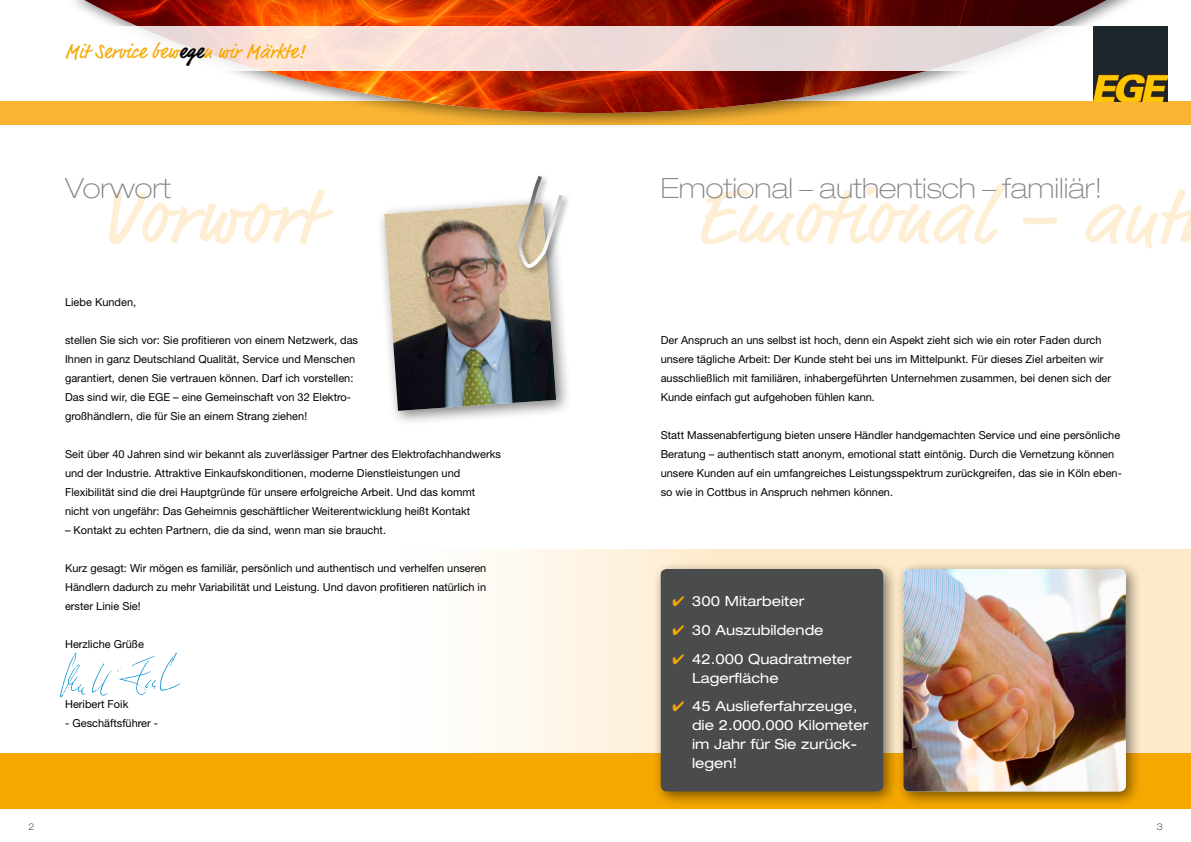
<style>
.page{position:relative;width:1191px;height:842px;background:#fff}
.page>*{position:absolute;margin:0;border:0;box-sizing:border-box;transform-origin:0 0}
.t1{font:80px "Market";letter-spacing:.02em;color:#feeed4}
.t2{font:100 expanded 28px "Helvetica Neue LT";color:#878789}
.t3{font:20.3px "Market";letter-spacing:.02em;color:#f6a800}
.t4{font:expanded 14px/19px "Helvetica Neue LT";color:#fff}
.t5{font:11px/19px "Helvetica Neue LT";color:#000}
.t6{font:100 expanded 9px "Helvetica Neue LT";color:#000}
.s1{font-weight:700;color:#000}
.s2{color:#f6a800}
</style>
<div class="page">
<svg style="left:0;top:549px;width:1191px;height:205px"></svg>
<div style="left:0;top:101px;width:1191px;height:24px;background:#f9b434"></div>
<div style="left:64px;top:0;width:1086px;height:129px;background:#000;opacity:.5"></div>
<img style="left:84px;top:8px;width:1022px;height:105px">
<div style="left:0;top:754px;width:1191px;height:55px;background:#f6a800"></div>
<svg style="left:64px;top:27px;width:1104px;height:44px"></svg>
<img style="left:1093px;top:27px;width:74px;height:74px">
<div style="left:68px;top:0;width:1089px;height:8px;background:#000;opacity:.5"></div>
<div style="left:376px;top:195px;width:196px;height:232px;background:#000;opacity:.5"></div>
<div style="left:515px;top:173px;width:56px;height:104px;background:#000;opacity:.4"></div>
<img style="left:384px;top:173px;width:181px;height:238px">
<div style="left:652px;top:560px;width:247px;height:248px;background:#000;opacity:.5"></div>
<div style="left:660px;top:569px;width:223px;height:222px;background:#4a4b4d;border-radius:6px"></div>
<div style="left:895px;top:561px;width:247px;height:247px;background:#000;opacity:.5"></div>
<img style="left:903px;top:569px;width:222px;height:222px">
<img style="left:50px;top:643px;width:141px;height:67px">
<h3 class="t3" style="left:65px;top:40px;width:241px">Mit Service bew<span class="s1">ege</span>n wir Märkte!</h3>
<h2 class="t2" style="left:65px;top:171px;width:107px">Vorwort</h2>
<h2 class="t2" style="left:660px;top:171px;width:443px">Emotional – authentisch – familiär!</h2>
<h1 class="t1" style="left:99px;top:169px;width:219px">Vorwort</h1>
<h1 class="t1" style="left:694px;top:169px;width:484px">Emotional – aut</h1>
<p class="t5" style="left:65px;top:293px;width:73px">Liebe Kunden,</p>
<p class="t5" style="left:65px;top:331px;width:294px">stellen Sie sich vor: Sie profitieren von einem Netzwerk, das Ihnen in ganz Deutschland Qualität, Service und Menschen garantiert, denen Sie vertrauen können. Darf ich vorstellen:<br>Das sind wir, die EGE – eine Gemeinschaft von 32 Elektro&shy;großhändlern, die für Sie an einem Strang ziehen!</p>
<p class="t5" style="left:65px;top:445px;width:437px">Seit über 40 Jahren sind wir bekannt als zuverlässiger Partner des Elektrofachhandwerks und der Industrie. Attraktive Einkaufskonditionen, moderne Dienstleistungen und Flexibilität sind die drei Hauptgründe für unsere erfolgreiche Arbeit. Und das kommt nicht von ungefähr: Das Geheimnis geschäftlicher Weiterentwicklung heißt Kontakt</p>
<p class="t5" style="left:65px;top:521px;width:322px">– Kontakt zu echten Partnern, die da sind, wenn man sie braucht.</p>
<p class="t5" style="left:65px;top:559px;width:423px;text-align:justify">Kurz gesagt: Wir mögen es familiär, persönlich und authentisch und verhelfen unseren Händlern dadurch zu mehr Variabilität und Leistung. Und davon profitieren natürlich in erster Linie Sie!</p>
<p class="t5" style="left:65px;top:635px;width:80px">Herzliche Grüße</p>
<p class="t5" style="left:65px;top:695px;width:65px">Heribert Foik</p>
<p class="t5" style="left:65px;top:714px;width:95px">- Geschäftsführer -</p>
<p class="t5" style="left:660px;top:331px;width:452px">Der Anspruch an uns selbst ist hoch, denn ein Aspekt zieht sich wie ein roter Faden durch unsere tägliche Arbeit: Der Kunde steht bei uns im Mittelpunkt. Für dieses Ziel arbeiten wir ausschließlich mit familiären, inhabergeführten Unternehmen zusammen, bei denen sich der Kunde einfach gut aufgehoben fühlen kann.</p>
<p class="t5" style="left:660px;top:426px;width:463px">Statt Massenabfertigung bieten unsere Händler handgemachten Service und eine persönliche Beratung – authentisch statt anonym, emotional statt eintönig. Durch die Vernetzung können unsere Kunden auf ein umfangreiches Leistungsspektrum zurückgreifen, das sie in Köln eben&shy;so wie in Cottbus in Anspruch nehmen können.</p>
<p class="t4" style="left:672px;top:592px;width:133px"><span class="s2">✔</span> 300 Mitarbeiter</p>
<p class="t4" style="left:672px;top:620px;width:153px"><span class="s2">✔</span> 30 Auszubildende</p>
<p class="t4" style="left:692px;top:649px;width:161px;text-indent:-19px"><span class="s2">✔</span> 42.000 Quadratmeter<br>Lagerfläche</p>
<p class="t4" style="left:692px;top:696px;width:178px;text-indent:-19px"><span class="s2">✔</span> 45 Auslieferfahrzeuge, die 2.000.000 Kilometer im Jahr für Sie zurück&shy;legen!</p>
<p class="t6" style="left:28px;top:821px;width:7px">2</p>
<p class="t6" style="left:1156px;top:821px;width:7px">3</p>
</div>
